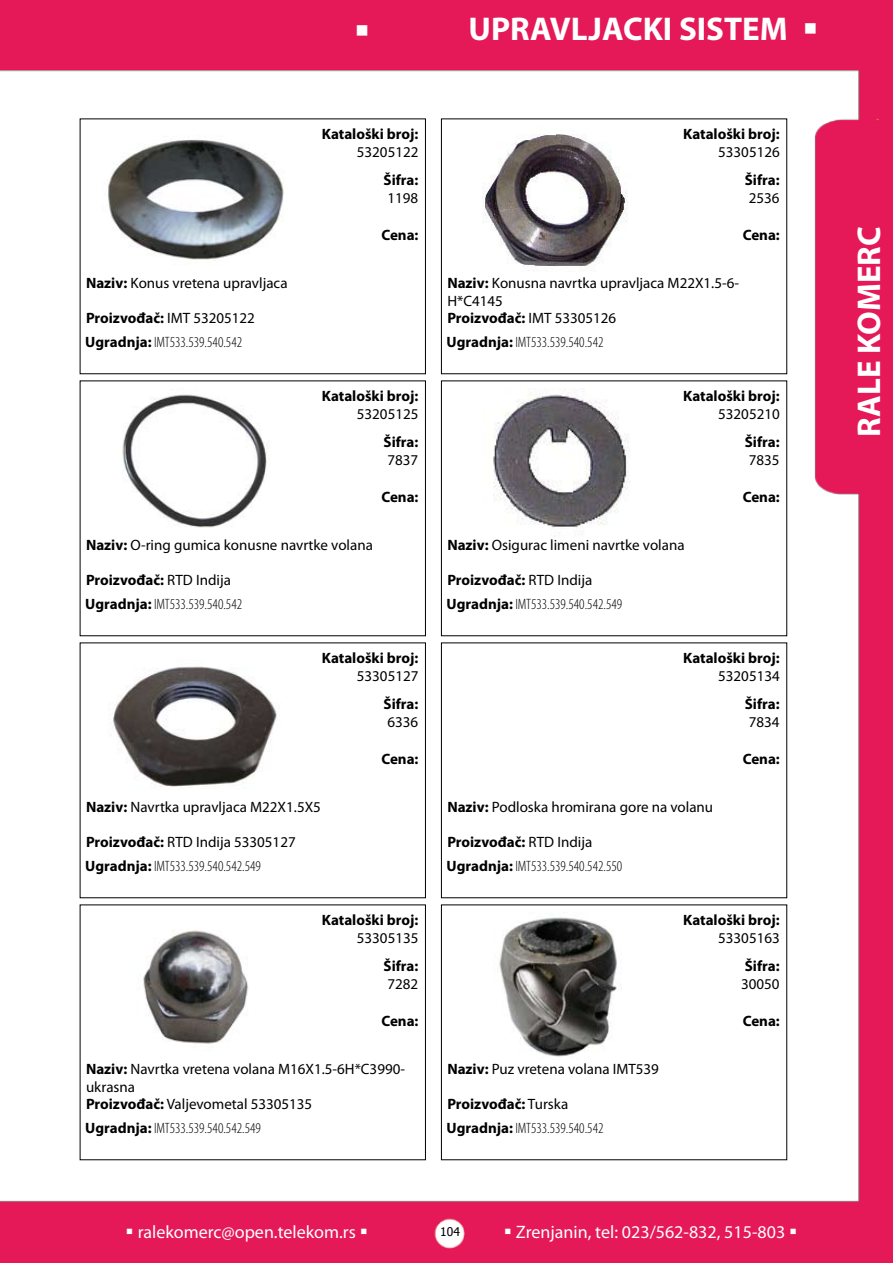
<style>
.page{position:relative;width:893px;height:1263px;background:#fff}
.page>*{position:absolute;margin:0;border:0;box-sizing:border-box;transform-origin:0 0}
.t1{font:700 33px "Myriad Pro";color:#fff}
.t2{font:18px "Myriad Pro";color:#fff}
.t3{font:18px "Wingdings";color:#fff}
.t4{font:15px/17.4px "Myriad Pro";color:#000}
.t5{font:700 15px/24px "Myriad Pro";color:#000}
.t6{font:300 condensed 15px/24px "Myriad Pro";color:#000}
.t7{font:12px "Tahoma";color:#000}
.s1{font-weight:700}
.s2{font-weight:400}
.s3{font-weight:300;font-stretch:condensed}
.s4{font-weight:700;font-stretch:normal}
.s5{font-weight:400;font-stretch:normal}
</style>
<div class="page">
<img style="left:0;top:0;width:893px;height:1263px">
<img style="left:94px;top:127px;width:204px;height:148px">
<img style="left:483px;top:127px;width:149px;height:148px">
<img style="left:115px;top:389px;width:162px;height:148px">
<img style="left:482px;top:389px;width:150px;height:148px">
<img style="left:99px;top:651px;width:194px;height:148px">
<img style="left:119px;top:913px;width:154px;height:148px">
<img style="left:493px;top:913px;width:128px;height:148px">
<h1 class="t1" style="left:469px;top:8px;width:321px">UPRAVLJACKI SISTEM</h1>
<p class="t3" style="left:355px;top:21px;width:15px">■</p>
<p class="t3" style="left:804px;top:19px;width:15px">■</p>
<p class="t5" style="left:322px;top:121px;width:98px">Kataloški broj:</p>
<p class="t4" style="left:357px;top:143px;width:63px">53205122</p>
<p class="t5" style="left:683px;top:121px;width:98px">Kataloški broj:</p>
<p class="t4" style="left:718px;top:143px;width:63px">53305126</p>
<p class="t5" style="left:384px;top:167px;width:36px">Šifra:</p>
<p class="t4" style="left:387px;top:189px;width:32px">1198</p>
<p class="t5" style="left:745px;top:167px;width:36px">Šifra:</p>
<p class="t4" style="left:749px;top:189px;width:32px">2536</p>
<p class="t5" style="left:381px;top:223px;width:39px">Cena:</p>
<p class="t5" style="left:743px;top:223px;width:39px">Cena:</p>
<p class="t4" style="left:86px;top:274px;width:203px"><span class="s1">Naziv:</span> Konus vretena upravljaca</p>
<p class="t5" style="left:85px;top:305px;width:171px">Proizvođač: <span class="s2">IMT 53205122<br></span>Ugradnja: <span class="s3">IMT533.539.540.542</span></p>
<p class="t4" style="left:447px;top:274px;width:293px"><span class="s1">Naziv:</span> Konusna navrtka upravljaca M22X1.5-6-<br>H*C4145<br><span class="s1">Proizvođač:</span> IMT 53305126</p>
<p class="t6" style="left:447px;top:330px;width:158px"><span class="s4">Ugradnja:</span> IMT533.539.540.542</p>
<p class="t5" style="left:322px;top:383px;width:98px">Kataloški broj:</p>
<p class="t4" style="left:357px;top:405px;width:63px">53205125</p>
<p class="t5" style="left:683px;top:383px;width:98px">Kataloški broj:</p>
<p class="t4" style="left:718px;top:405px;width:63px">53205210</p>
<p class="t5" style="left:384px;top:429px;width:36px">Šifra:</p>
<p class="t4" style="left:387px;top:451px;width:32px">7837</p>
<p class="t5" style="left:745px;top:429px;width:36px">Šifra:</p>
<p class="t4" style="left:749px;top:451px;width:32px">7835</p>
<p class="t5" style="left:381px;top:485px;width:39px">Cena:</p>
<p class="t5" style="left:743px;top:485px;width:39px">Cena:</p>
<p class="t4" style="left:86px;top:536px;width:288px"><span class="s1">Naziv:</span> O-ring gumica konusne navrtke volana</p>
<p class="t5" style="left:85px;top:567px;width:158px">Proizvođač: <span class="s2">RTD Indija<br></span>Ugradnja: <span class="s3">IMT533.539.540.542</span></p>
<p class="t4" style="left:447px;top:536px;width:239px"><span class="s1">Naziv:</span> Osigurac limeni navrtke volana</p>
<p class="t6" style="left:447px;top:568px;width:177px"><span class="s4">Proizvođač:</span> <span class="s5">RTD Indija<br></span><span class="s4">Ugradnja:</span> IMT533.539.540.542.549</p>
<p class="t5" style="left:322px;top:645px;width:98px">Kataloški broj:</p>
<p class="t4" style="left:357px;top:667px;width:63px">53305127</p>
<p class="t5" style="left:683px;top:645px;width:98px">Kataloški broj:</p>
<p class="t4" style="left:718px;top:667px;width:63px">53205134</p>
<p class="t5" style="left:384px;top:691px;width:36px">Šifra:</p>
<p class="t4" style="left:387px;top:713px;width:32px">6336</p>
<p class="t5" style="left:745px;top:691px;width:36px">Šifra:</p>
<p class="t4" style="left:749px;top:713px;width:32px">7834</p>
<p class="t5" style="left:381px;top:747px;width:39px">Cena:</p>
<p class="t5" style="left:743px;top:747px;width:39px">Cena:</p>
<p class="t4" style="left:86px;top:798px;width:236px"><span class="s1">Naziv:</span> Navrtka upravljaca M22X1.5X5</p>
<p class="t6" style="left:85px;top:830px;width:212px"><span class="s4">Proizvođač:</span> <span class="s5">RTD Indija 53305127<br></span><span class="s4">Ugradnja:</span> IMT533.539.540.542.549</p>
<p class="t4" style="left:447px;top:798px;width:267px"><span class="s1">Naziv:</span> Podloska hromirana gore na volanu</p>
<p class="t6" style="left:447px;top:830px;width:177px"><span class="s4">Proizvođač:</span> <span class="s5">RTD Indija<br></span><span class="s4">Ugradnja:</span> IMT533.539.540.542.550</p>
<p class="t5" style="left:322px;top:907px;width:98px">Kataloški broj:</p>
<p class="t4" style="left:357px;top:929px;width:63px">53305135</p>
<p class="t5" style="left:683px;top:907px;width:98px">Kataloški broj:</p>
<p class="t4" style="left:718px;top:929px;width:63px">53305163</p>
<p class="t5" style="left:384px;top:953px;width:36px">Šifra:</p>
<p class="t4" style="left:387px;top:975px;width:32px">7282</p>
<p class="t5" style="left:745px;top:953px;width:36px">Šifra:</p>
<p class="t4" style="left:741px;top:975px;width:40px">30050</p>
<p class="t5" style="left:381px;top:1009px;width:39px">Cena:</p>
<p class="t5" style="left:743px;top:1009px;width:39px">Cena:</p>
<p class="t4" style="left:86px;top:1060px;width:320px"><span class="s1">Naziv:</span> Navrtka vretena volana M16X1.5-6H*C3990- ukrasna<br><span class="s1">Proizvođač:</span> Valjevometal 53305135</p>
<p class="t6" style="left:85px;top:1116px;width:177px"><span class="s4">Ugradnja:</span> IMT533.539.540.542.549</p>
<p class="t4" style="left:447px;top:1060px;width:213px"><span class="s1">Naziv:</span> Puz vretena volana IMT539</p>
<p class="t5" style="left:447px;top:1091px;width:158px">Proizvođač: <span class="s2">Turska<br></span>Ugradnja: <span class="s3">IMT533.539.540.542</span></p>
<p class="t2" style="left:126px;top:1221px;width:244px">▪ ralekomerc@open.telekom.rs ▪</p>
<p class="t2" style="left:504px;top:1221px;width:295px">▪ Zrenjanin, tel: 023/562-832, 515-803 ▪</p>
<p class="t7" style="left:440px;top:1224px;width:21px">104</p>
<h1 class="t1" style="left:848px;top:437px;width:212px;rotate:-90deg">RALE KOMERC</h1>
</div>
